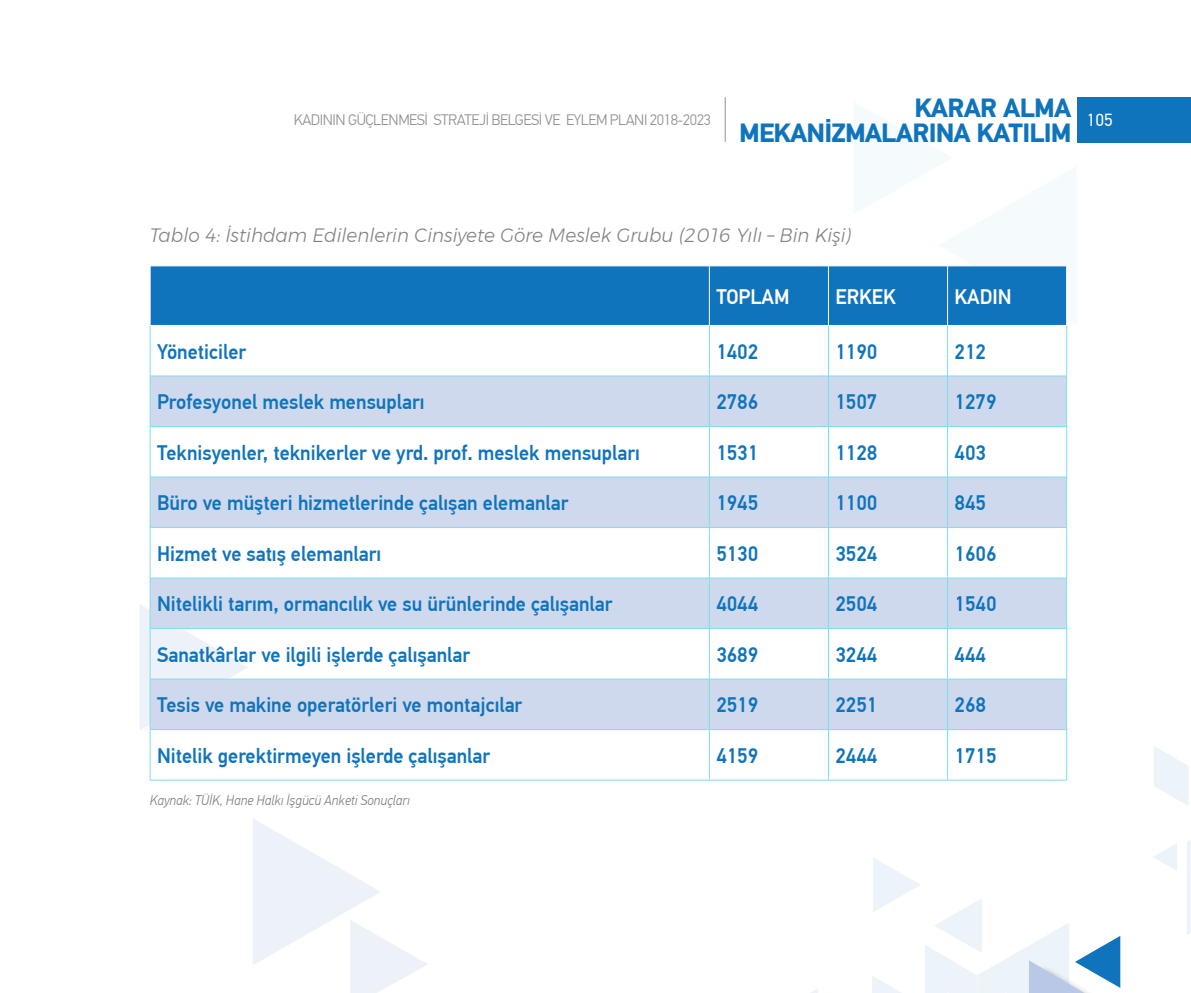
<style>
.page{position:relative;width:1191px;height:993px;background:#fff}
.page>*{position:absolute;margin:0;border:0;box-sizing:border-box;transform-origin:0 0}
.t1{font:700 26.25px/24.5px "PF Din Text Pro";letter-spacing:-.03em;color:#1074bc;text-align:right}
.t2{font:500 21px "PF Din Text Pro";color:#1074bc;scale:.95 1}
.t3{font:500 21px "PF Din Text Pro";color:#fff;scale:.95 1}
.RESIM-YAZISI{font:italic 300 19.25px "Montserrat";color:#808285;scale:.95 1}
.t4{font:17.5px "PF Din Text Pro";color:#fff}
.t5{font:300 15.22px "PF Din Text Pro";letter-spacing:-.03em;color:#231f20}
.RESIM-YAZISI-2{font:italic 300 14px "PF Din Text Pro";color:#808285;scale:.95 1}
</style>
<div class="page">
<div style="left:1077px;top:97px;width:114px;height:45px;background:#1074bc"></div>
<svg style="left:812px;top:988px;width:6px;height:4px"></svg>
<svg style="left:1153px;top:746px;width:38px;height:188px"></svg>
<svg style="left:872px;top:858px;width:248px;height:134px"></svg>
<svg style="left:140px;top:604px;width:10px;height:126px"></svg>
<svg style="left:253px;top:819px;width:175px;height:173px"></svg>
<hr style="left:725px;top:97px;width:1px;height:45px;background:#231f20">
<div style="left:151px;top:266px;width:915px;height:59px;background:#1074bc"></div>
<svg style="left:151px;top:376px;width:915px;height:353px;fill:#cfd9ed"></svg>
<hr style="left:709px;top:266px;width:1px;height:59px;background:#fff">
<hr style="left:828px;top:266px;width:1px;height:59px;background:#fff">
<hr style="left:947px;top:266px;width:1px;height:59px;background:#fff">
<hr style="left:150px;top:325px;width:1px;height:50px;background:#7ddeeb">
<hr style="left:709px;top:325px;width:1px;height:50px;background:#7ddeeb">
<hr style="left:828px;top:325px;width:1px;height:50px;background:#7ddeeb">
<hr style="left:947px;top:325px;width:1px;height:50px;background:#7ddeeb">
<hr style="left:1066px;top:325px;width:1px;height:50px;background:#7ddeeb">
<hr style="left:150px;top:376px;width:1px;height:50px;background:#7ddeeb">
<hr style="left:150px;top:426px;width:1px;height:51px;background:#7ddeeb">
<hr style="left:150px;top:477px;width:1px;height:50px;background:#7ddeeb">
<hr style="left:150px;top:527px;width:1px;height:51px;background:#7ddeeb">
<hr style="left:150px;top:578px;width:1px;height:50px;background:#7ddeeb">
<hr style="left:150px;top:628px;width:1px;height:51px;background:#7ddeeb">
<hr style="left:150px;top:679px;width:1px;height:50px;background:#7ddeeb">
<hr style="left:150px;top:729px;width:1px;height:50px;background:#7ddeeb">
<hr style="left:150px;top:375px;width:559px;height:1px;background:#7ddeeb">
<hr style="left:709px;top:375px;width:119px;height:1px;background:#7ddeeb">
<hr style="left:828px;top:375px;width:119px;height:1px;background:#7ddeeb">
<hr style="left:947px;top:375px;width:120px;height:1px;background:#7ddeeb">
<hr style="left:709px;top:376px;width:1px;height:50px;background:#7ddeeb">
<hr style="left:828px;top:376px;width:1px;height:50px;background:#7ddeeb">
<hr style="left:947px;top:376px;width:1px;height:50px;background:#7ddeeb">
<hr style="left:1066px;top:376px;width:1px;height:50px;background:#7ddeeb">
<hr style="left:709px;top:426px;width:1px;height:50px;background:#7ddeeb">
<hr style="left:828px;top:426px;width:1px;height:50px;background:#7ddeeb">
<hr style="left:947px;top:426px;width:1px;height:50px;background:#7ddeeb">
<hr style="left:1066px;top:426px;width:1px;height:51px;background:#7ddeeb">
<hr style="left:709px;top:477px;width:1px;height:50px;background:#7ddeeb">
<hr style="left:828px;top:477px;width:1px;height:50px;background:#7ddeeb">
<hr style="left:947px;top:477px;width:1px;height:50px;background:#7ddeeb">
<hr style="left:1066px;top:477px;width:1px;height:50px;background:#7ddeeb">
<hr style="left:709px;top:527px;width:1px;height:50px;background:#7ddeeb">
<hr style="left:828px;top:527px;width:1px;height:50px;background:#7ddeeb">
<hr style="left:947px;top:527px;width:1px;height:50px;background:#7ddeeb">
<hr style="left:1066px;top:527px;width:1px;height:51px;background:#7ddeeb">
<hr style="left:709px;top:578px;width:1px;height:50px;background:#7ddeeb">
<hr style="left:828px;top:578px;width:1px;height:50px;background:#7ddeeb">
<hr style="left:947px;top:578px;width:1px;height:50px;background:#7ddeeb">
<hr style="left:1066px;top:578px;width:1px;height:50px;background:#7ddeeb">
<hr style="left:709px;top:628px;width:1px;height:50px;background:#7ddeeb">
<hr style="left:828px;top:628px;width:1px;height:50px;background:#7ddeeb">
<hr style="left:947px;top:628px;width:1px;height:50px;background:#7ddeeb">
<hr style="left:1066px;top:628px;width:1px;height:51px;background:#7ddeeb">
<hr style="left:709px;top:679px;width:1px;height:50px;background:#7ddeeb">
<hr style="left:828px;top:679px;width:1px;height:50px;background:#7ddeeb">
<hr style="left:947px;top:679px;width:1px;height:50px;background:#7ddeeb">
<hr style="left:1066px;top:679px;width:1px;height:50px;background:#7ddeeb">
<hr style="left:709px;top:729px;width:1px;height:50px;background:#7ddeeb">
<hr style="left:828px;top:729px;width:1px;height:50px;background:#7ddeeb">
<hr style="left:947px;top:729px;width:1px;height:50px;background:#7ddeeb">
<hr style="left:1066px;top:729px;width:1px;height:50px;background:#7ddeeb">
<hr style="left:150px;top:426px;width:559px;height:1px;background:#7ddeeb">
<hr style="left:709px;top:426px;width:119px;height:1px;background:#7ddeeb">
<hr style="left:828px;top:426px;width:119px;height:1px;background:#7ddeeb">
<hr style="left:947px;top:426px;width:119px;height:1px;background:#7ddeeb">
<hr style="left:150px;top:476px;width:559px;height:1px;background:#7ddeeb">
<hr style="left:709px;top:476px;width:119px;height:1px;background:#7ddeeb">
<hr style="left:828px;top:476px;width:119px;height:1px;background:#7ddeeb">
<hr style="left:947px;top:476px;width:119px;height:1px;background:#7ddeeb">
<hr style="left:150px;top:527px;width:559px;height:1px;background:#7ddeeb">
<hr style="left:709px;top:527px;width:119px;height:1px;background:#7ddeeb">
<hr style="left:828px;top:527px;width:119px;height:1px;background:#7ddeeb">
<hr style="left:947px;top:527px;width:119px;height:1px;background:#7ddeeb">
<hr style="left:150px;top:577px;width:559px;height:1px;background:#7ddeeb">
<hr style="left:709px;top:577px;width:119px;height:1px;background:#7ddeeb">
<hr style="left:828px;top:577px;width:119px;height:1px;background:#7ddeeb">
<hr style="left:947px;top:577px;width:119px;height:1px;background:#7ddeeb">
<hr style="left:150px;top:628px;width:559px;height:1px;background:#7ddeeb">
<hr style="left:709px;top:628px;width:119px;height:1px;background:#7ddeeb">
<hr style="left:828px;top:628px;width:119px;height:1px;background:#7ddeeb">
<hr style="left:947px;top:628px;width:119px;height:1px;background:#7ddeeb">
<hr style="left:150px;top:678px;width:559px;height:1px;background:#7ddeeb">
<hr style="left:709px;top:678px;width:119px;height:1px;background:#7ddeeb">
<hr style="left:828px;top:678px;width:119px;height:1px;background:#7ddeeb">
<hr style="left:947px;top:678px;width:119px;height:1px;background:#7ddeeb">
<hr style="left:150px;top:729px;width:559px;height:1px;background:#7ddeeb">
<hr style="left:709px;top:729px;width:119px;height:1px;background:#7ddeeb">
<hr style="left:828px;top:729px;width:119px;height:1px;background:#7ddeeb">
<hr style="left:947px;top:729px;width:119px;height:1px;background:#7ddeeb">
<hr style="left:150px;top:779px;width:559px;height:1px;background:#7ddeeb">
<hr style="left:709px;top:779px;width:119px;height:1px;background:#7ddeeb">
<hr style="left:828px;top:779px;width:119px;height:1px;background:#7ddeeb">
<hr style="left:947px;top:779px;width:120px;height:1px;background:#7ddeeb">
<p class="t1" style="left:739px;top:96px;width:334px">KARAR ALMA<br>MEKANİZMALARINA KATILIM</p>
<p class="t5" style="left:293px;top:111px;width:419px">KADININ GÜÇLENMESİ STRATEJİ BELGESİ VE EYLEM PLANI 2018-2023</p>
<p class="t4" style="left:1086px;top:110px;width:28px">105</p>
<p class="RESIM-YAZISI" style="left:150px;top:221px;width:739px">Tablo 4: İstihdam Edilenlerin Cinsiyete Göre Meslek Grubu (2016 Yılı – Bin Kişi)</p>
<p class="t3" style="left:716px;top:283px;width:78px">TOPLAM</p>
<p class="t3" style="left:835px;top:283px;width:65px">ERKEK</p>
<p class="t3" style="left:954px;top:283px;width:62px">KADIN</p>
<p class="t2" style="left:157px;top:338px;width:95px">Yöneticiler</p>
<p class="t2" style="left:716px;top:338px;width:46px">1402</p>
<p class="t2" style="left:835px;top:338px;width:46px">1190</p>
<p class="t2" style="left:954px;top:338px;width:35px">212</p>
<p class="t2" style="left:157px;top:389px;width:283px">Profesyonel meslek mensupları</p>
<p class="t2" style="left:716px;top:389px;width:46px">2786</p>
<p class="t2" style="left:835px;top:389px;width:46px">1507</p>
<p class="t2" style="left:954px;top:389px;width:46px">1279</p>
<p class="t2" style="left:157px;top:439px;width:509px">Teknisyenler, teknikerler ve yrd. prof. meslek mensupları</p>
<p class="t2" style="left:716px;top:439px;width:46px">1531</p>
<p class="t2" style="left:835px;top:439px;width:46px">1128</p>
<p class="t2" style="left:954px;top:439px;width:35px">403</p>
<p class="t2" style="left:157px;top:490px;width:434px">Büro ve müşteri hizmetlerinde çalışan elemanlar</p>
<p class="t2" style="left:716px;top:490px;width:46px">1945</p>
<p class="t2" style="left:835px;top:490px;width:46px">1100</p>
<p class="t2" style="left:954px;top:490px;width:35px">845</p>
<p class="t2" style="left:157px;top:540px;width:237px">Hizmet ve satış elemanları</p>
<p class="t2" style="left:716px;top:540px;width:46px">5130</p>
<p class="t2" style="left:835px;top:540px;width:46px">3524</p>
<p class="t2" style="left:954px;top:540px;width:46px">1606</p>
<p class="t2" style="left:157px;top:591px;width:481px">Nitelikli tarım, ormancılık ve su ürünlerinde çalışanlar</p>
<p class="t2" style="left:716px;top:591px;width:46px">4044</p>
<p class="t2" style="left:835px;top:591px;width:46px">2504</p>
<p class="t2" style="left:954px;top:591px;width:46px">1540</p>
<p class="t2" style="left:157px;top:641px;width:331px">Sanatkârlar ve ilgili işlerde çalışanlar</p>
<p class="t2" style="left:716px;top:641px;width:46px">3689</p>
<p class="t2" style="left:835px;top:641px;width:46px">3244</p>
<p class="t2" style="left:954px;top:641px;width:35px">444</p>
<p class="t2" style="left:157px;top:692px;width:386px">Tesis ve makine operatörleri ve montajcılar</p>
<p class="t2" style="left:716px;top:692px;width:46px">2519</p>
<p class="t2" style="left:835px;top:692px;width:46px">2251</p>
<p class="t2" style="left:954px;top:692px;width:35px">268</p>
<p class="t2" style="left:157px;top:742px;width:352px">Nitelik gerektirmeyen işlerde çalışanlar</p>
<p class="t2" style="left:716px;top:742px;width:46px">4159</p>
<p class="t2" style="left:835px;top:742px;width:46px">2444</p>
<p class="t2" style="left:954px;top:742px;width:46px">1715</p>
<p class="RESIM-YAZISI-2" style="left:150px;top:791px;width:275px">Kaynak: TÜİK, Hane Halkı İşgücü Anketi Sonuçları</p>
</div>
